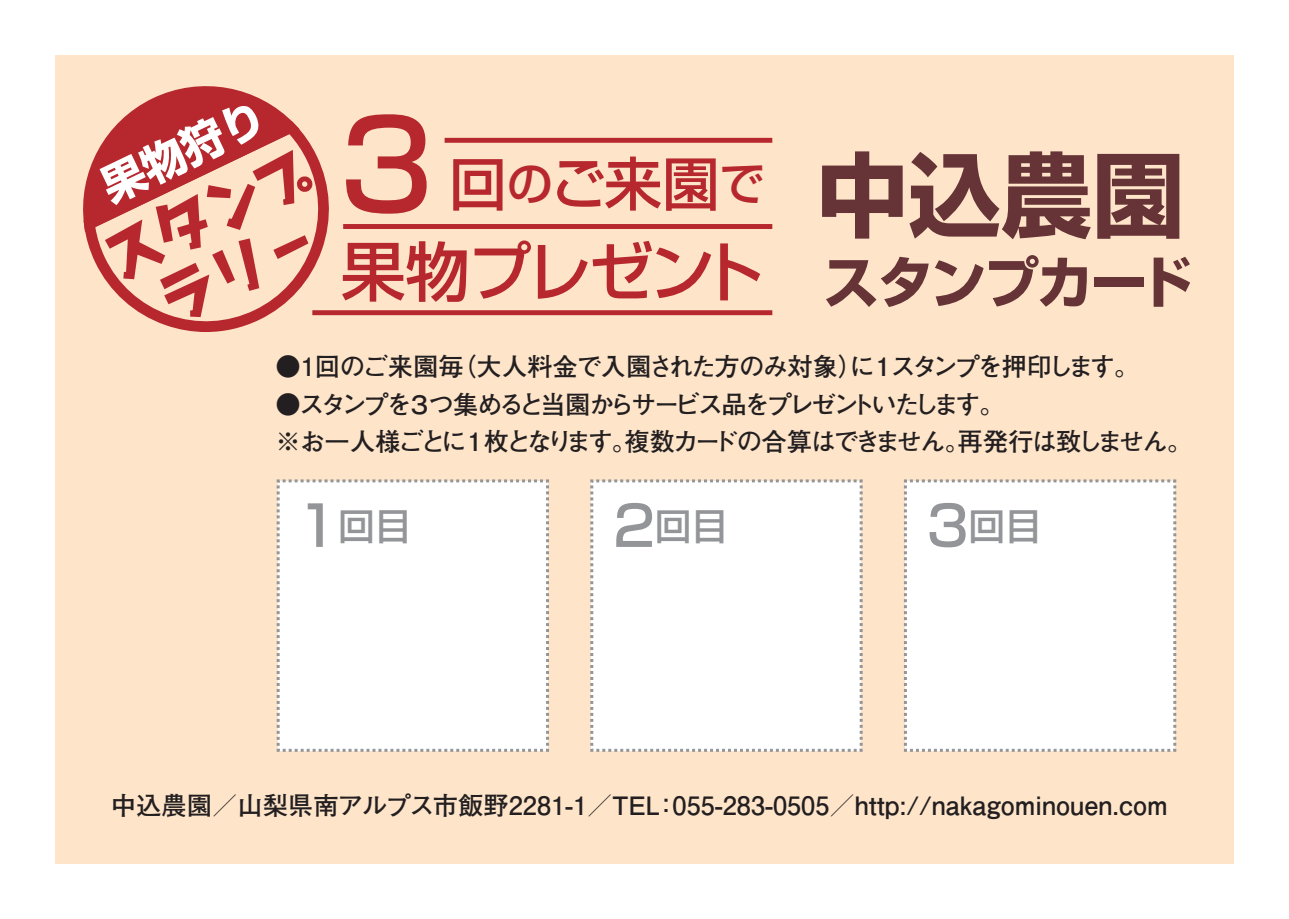
<style>
.page{position:relative;width:1289px;height:919px;background:#fff}
.page>*{position:absolute;margin:0;border:0;box-sizing:border-box;transform-origin:0 0}
.t1{font:700 91.95px "Shin Go Pro";color:#663336}
.t2{font:500 64.5px "Shin Go Pro";letter-spacing:-.045em;color:#b7282e}
.t3{font:500 57.75px "Shin Go Pro";color:#b7282e}
.t4{font:700 55.8px "Shin Go Pro";letter-spacing:-.045em;color:#663336}
.t5{font:500 36.9px "Shin Go Pro";color:#939598}
.t6{font:700 25.35px/37.5px "Futo Go B101 Pro";letter-spacing:-.13em;color:#231f20}
.t7{font:700 25.35px "Futo Go B101 Pro";color:#231f20}
.t8{font:700 25.35px "Futo Go B101 Pro";letter-spacing:-.055em;color:#231f20}
.s1{font-size:123.45px}
.s2{font-size:46.2px}
.s3{font-size:55.2px}
</style>
<div class="page">
<div style="left:55px;top:55px;width:1178px;height:808px;background:#fee5ca"></div>
<svg style="left:147px;top:149px;width:186px;height:183px"></svg>
<svg style="left:83px;top:86px;width:230px;height:231px"></svg>
<div style="left:444px;top:138px;width:328px;height:5px;background:#b7282e"></div>
<div style="left:312px;top:310px;width:460px;height:5px;background:#b7282e"></div>
<div style="left:343px;top:224px;width:429px;height:5px;background:#b7282e"></div>
<div style="left:276px;top:479px;width:273px;height:273px;background:#fff"></div>
<div style="left:590px;top:479px;width:273px;height:273px;background:#fff"></div>
<div style="left:904px;top:479px;width:273px;height:273px;background:#fff"></div>
<h3 class="t3" style="left:324px;top:136px;width:442px"><span class="s1">３</span>回<span class="s2">の</span>ご来園<span class="s2">で</span></h3>
<h2 class="t2" style="left:341px;top:218px;width:425px">果物プレゼント</h2>
<h1 class="t1" style="left:816px;top:122px;width:369px">中込農園</h1>
<h3 class="t4" style="left:823px;top:238px;width:371px">スタンプカード</h3>
<p class="t8" style="left:275px;top:346px;width:865px">●1回のご来園毎（大人料金で入園された方のみ対象）に１スタンプを押印します。</p>
<p class="t6" style="left:275px;top:382px;width:918px">●スタンプを３つ集めると当園からサービス品をプレゼントいたします。<br>※お一人様ごとに１枚となります。複数カードの合算はできません。再発行は致しません。</p>
<h3 class="t5" style="left:290px;top:495px;width:123px"><span class="s3">１</span>回目</h3>
<h3 class="t5" style="left:606px;top:495px;width:123px"><span class="s3">２</span>回目</h3>
<h3 class="t5" style="left:920px;top:495px;width:123px"><span class="s3">３</span>回目</h3>
<p class="t7" style="left:111px;top:785px;width:1058px">中込農園／山梨県南アルプス市飯野2281-1／TEL：055-283-0505／http://nakagominouen.com</p>
</div>
